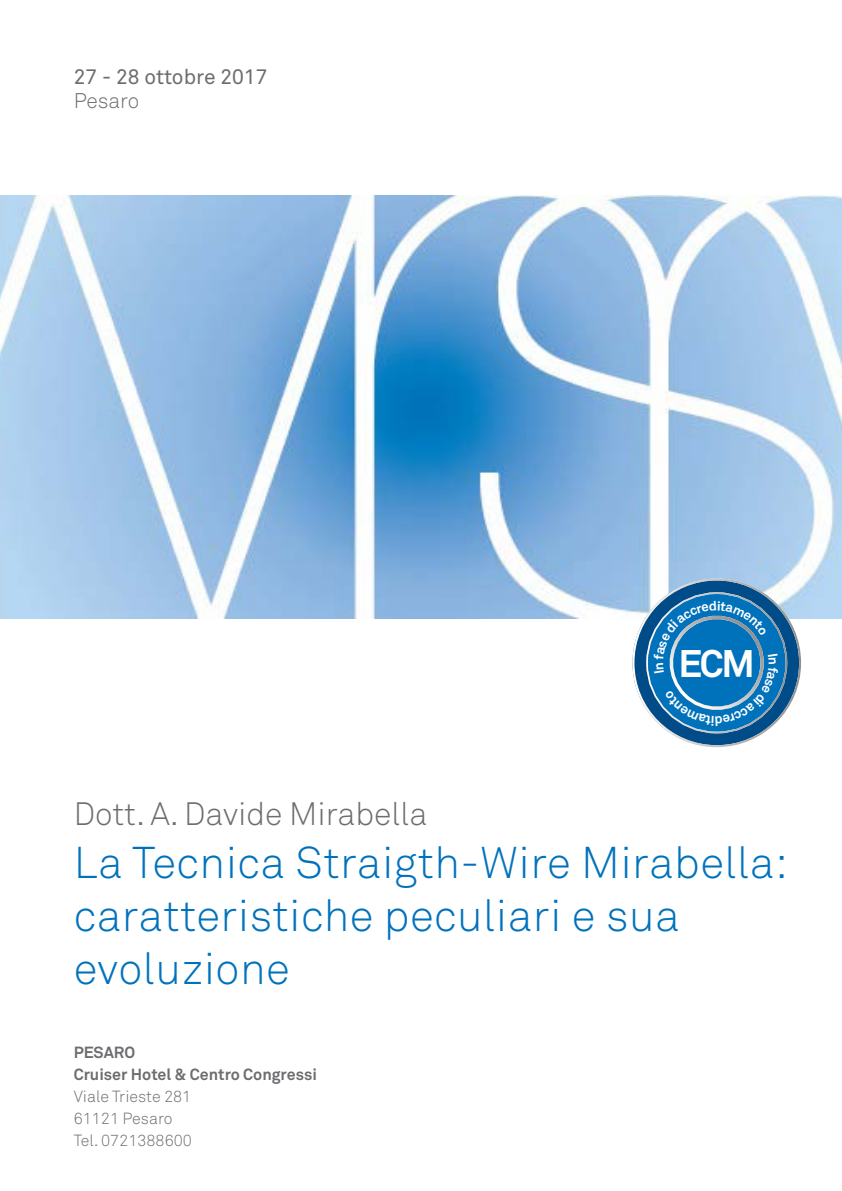
<style>
.page{position:relative;width:842px;height:1191px;background:#fff}
.page>*{position:absolute;margin:0;border:0;box-sizing:border-box;transform-origin:0 0}
.t1{font:300 44px/52.8px "Akkurat";letter-spacing:.01em;color:#0072bc}
.t2{font:700 38px "Akkurat";color:#fff}
.t3{font:300 32px "Akkurat";color:#6c6d70}
.t4{font:21px "Akkurat";color:#6c6d70}
.t5{font:300 21px "Akkurat";color:#6c6d70}
.t6{font:300 16px/22px "Akkurat";color:#6c6d70}
.t7{font:700 16px/22px "Akkurat";color:#6c6d70}
</style>
<div class="page">
<img style="left:0;top:196px;width:842px;height:422px">
<svg style="left:633px;top:579px;width:167px;height:167px"></svg>
<svg style="left:640px;top:585px;width:154px;height:155px;background:#3082b9"></svg>
<p class="t4" style="left:74px;top:64px;width:195px">27 - 28 ottobre 2017</p>
<p class="t5" style="left:74px;top:88px;width:67px">Pesaro</p>
<p class="t2" style="left:678px;top:640px;width:78px">ECM</p>
<p class="t3" style="left:74px;top:795px;width:355px">Dott. A. Davide Mirabella</p>
<p class="t1" style="left:74px;top:837px;width:715px">La Tecnica Straigth-Wire Mirabella: caratteristiche peculiari e sua evoluzione</p>
<p class="t7" style="left:74px;top:1041px;width:245px">PESARO<br>Cruiser Hotel &amp; Centro Congressi</p>
<p class="t6" style="left:74px;top:1085px;width:120px">Viale Trieste 281<br>61121 Pesaro<br>Tel. 0721388600</p>
</div>
